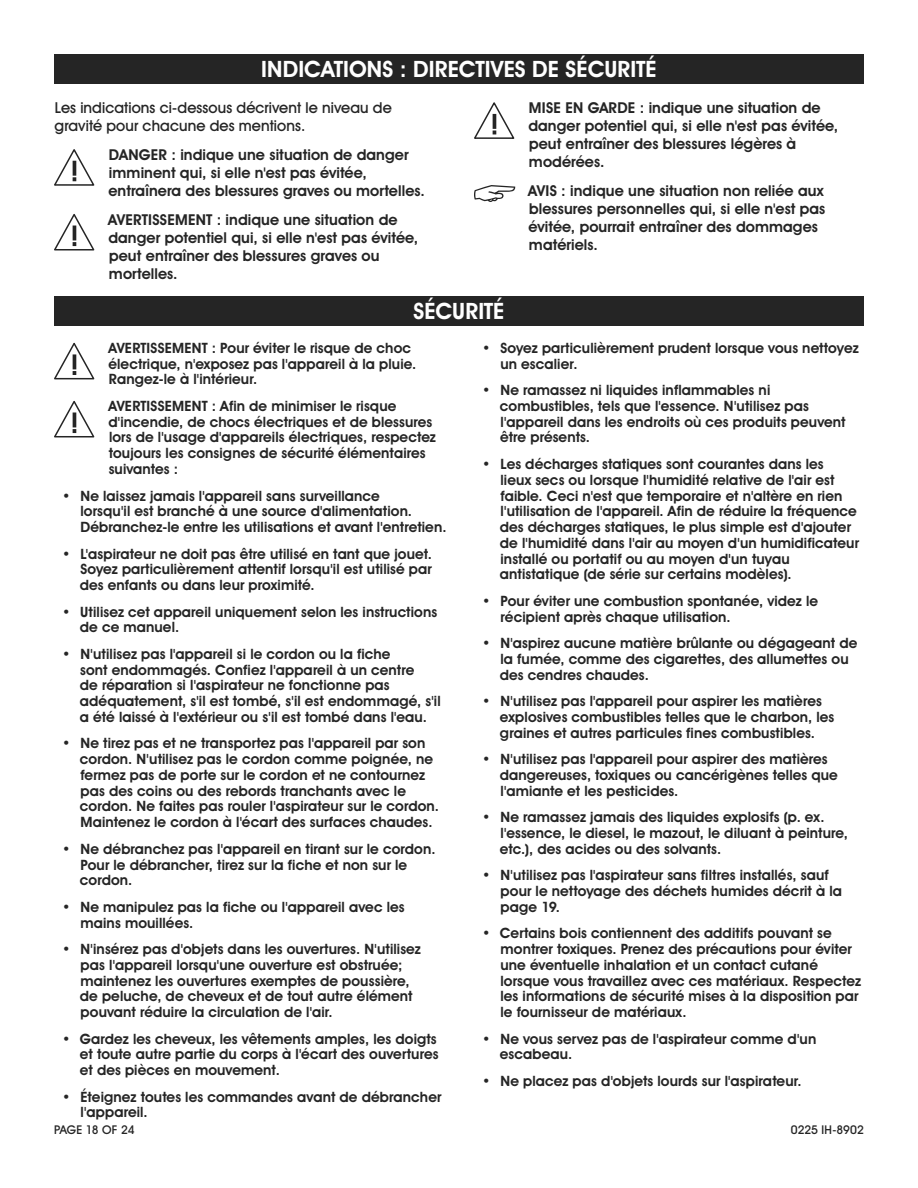
<style>
.page{position:relative;width:918px;height:1188px;background:#fff}
.page>*{position:absolute;margin:0;border:0;box-sizing:border-box;transform-origin:0 0}
.t1{font:700 22.5px "Uline Two Knine";letter-spacing:.005em;color:#fff}
.t2{font:700 15px/18px "Uline Two Knine";letter-spacing:.005em;color:#252525}
.t3{font:15px/18px "Uline Two Knine";letter-spacing:.005em;color:#252525}
.t4{font:700 14.25px/15.8px "Uline Two Knine";letter-spacing:.01em;color:#252525}
.t5{font:12px "Uline Two Knine";letter-spacing:-.005em;color:#252525}
</style>
<div class="page">
<svg style="left:54px;top:343px;width:40px;height:36px"></svg>
<svg style="left:54px;top:401px;width:40px;height:37px"></svg>
<div style="left:54px;top:54px;width:810px;height:30px;background:#252525"></div>
<div style="left:54px;top:296px;width:810px;height:30px;background:#252525"></div>
<svg style="left:54px;top:149px;width:40px;height:37px"></svg>
<svg style="left:54px;top:214px;width:40px;height:37px"></svg>
<svg style="left:474px;top:102px;width:40px;height:37px"></svg>
<svg style="left:474px;top:185px;width:41px;height:17px"></svg>
<h1 class="t1" style="left:261px;top:56px;width:397px">INDICATIONS : DIRECTIVES DE SÉCURITÉ</h1>
<p class="t3" style="left:55px;top:98px;width:339px">Les indications ci-dessous décrivent le niveau de gravité pour chacune des mentions.</p>
<p class="t2" style="left:108px;top:145px;width:318px">DANGER : indique une situation de danger imminent qui, si elle n'est pas évitée, entraînera des blessures graves ou mortelles.</p>
<p class="t2" style="left:108px;top:210px;width:312px">AVERTISSEMENT : indique une situation de danger potentiel qui, si elle n'est pas évitée, peut entraîner des blessures graves ou mortelles.</p>
<h1 class="t1" style="left:413px;top:298px;width:93px">SÉCURITÉ</h1>
<p class="t2" style="left:528px;top:99px;width:311px">MISE EN GARDE : indique une situation de danger potentiel qui, si elle n'est pas évitée, peut entraîner des blessures légères à modérées.</p>
<p class="t2" style="left:528px;top:181px;width:299px">AVIS : indique une situation non reliée aux blessures personnelles qui, si elle n'est pas évitée, pourrait entraîner des dommages matériels.</p>
<p class="t4" style="left:108px;top:340px;width:309px">AVERTISSEMENT : Pour éviter le risque de choc électrique, n'exposez pas l'appareil à la pluie.<br>Rangez-le à l'intérieur.</p>
<p class="t4" style="left:108px;top:398px;width:329px">AVERTISSEMENT : Afin de minimiser le risque d'incendie, de chocs électriques et de blessures lors de l'usage d'appareils électriques, respectez toujours les consignes de sécurité élémentaires suivantes :</p>
<p class="t4" style="left:80px;top:488px;width:368px;text-indent:-18px">• Ne laissez jamais l'appareil sans surveillance<br>lorsqu'il est branché à une source d'alimentation.<br>Débranchez-le entre les utilisations et avant l'entretien.</p>
<p class="t4" style="left:80px;top:546px;width:354px;text-align:justify;text-indent:-18px">• L'aspirateur ne doit pas être utilisé en tant que jouet.<br>Soyez particulièrement attentif lorsqu'il est utilisé par des enfants ou dans leur proximité.</p>
<p class="t4" style="left:80px;top:604px;width:359px;text-indent:-18px">• Utilisez cet appareil uniquement selon les instructions de ce manuel.</p>
<p class="t4" style="left:80px;top:646px;width:362px;text-indent:-18px">• N'utilisez pas l'appareil si le cordon ou la fiche<br>sont endommagés. Confiez l'appareil à un centre<br>de réparation si l'aspirateur ne fonctionne pas adéquatement, s'il est tombé, s'il est endommagé, s'il a été laissé à l'extérieur ou s'il est tombé dans l'eau.</p>
<p class="t4" style="left:80px;top:735px;width:361px;text-indent:-18px">• Ne tirez pas et ne transportez pas l'appareil par son cordon. N'utilisez pas le cordon comme poignée, ne fermez pas de porte sur le cordon et ne contournez pas des coins ou des rebords tranchants avec le cordon. Ne faites pas rouler l'aspirateur sur le cordon.<br>Maintenez le cordon à l'écart des surfaces chaudes.</p>
<p class="t4" style="left:80px;top:841px;width:357px;text-indent:-18px">• Ne débranchez pas l'appareil en tirant sur le cordon.<br>Pour le débrancher, tirez sur la fiche et non sur le cordon.</p>
<p class="t4" style="left:81px;top:899px;width:326px;text-indent:-18px">• Ne manipulez pas la fiche ou l'appareil avec les mains mouillées.</p>
<p class="t4" style="left:80px;top:941px;width:343px;text-indent:-18px">• N'insérez pas d'objets dans les ouvertures. N'utilisez pas l'appareil lorsqu'une ouverture est obstruée; maintenez les ouvertures exemptes de poussière, de peluche, de cheveux et de tout autre élément pouvant réduire la circulation de l'air.</p>
<p class="t4" style="left:80px;top:1031px;width:360px;text-indent:-18px">• Gardez les cheveux, les vêtements amples, les doigts et toute autre partie du corps à l'écart des ouvertures et des pièces en mouvement.</p>
<p class="t4" style="left:81px;top:1089px;width:362px;text-indent:-18px">• Éteignez toutes les commandes avant de débrancher l'appareil.</p>
<p class="t4" style="left:500px;top:340px;width:360px;text-indent:-18px">• Soyez particulièrement prudent lorsque vous nettoyez un escalier.</p>
<p class="t4" style="left:500px;top:382px;width:347px;text-indent:-18px">• Ne ramassez ni liquides inflammables ni combustibles, tels que l'essence. N'utilisez pas l'appareil dans les endroits où ces produits peuvent être présents.</p>
<p class="t4" style="left:500px;top:456px;width:361px;text-indent:-18px">• Les décharges statiques sont courantes dans les<br>lieux secs ou lorsque l'humidité relative de l'air est faible. Ceci n'est que temporaire et n'altère en rien l'utilisation de l'appareil. Afin de réduire la fréquence des décharges statiques, le plus simple est d'ajouter de l'humidité dans l'air au moyen d'un humidificateur installé ou portatif ou au moyen d'un tuyau antistatique (de série sur certains modèles).</p>
<p class="t4" style="left:501px;top:593px;width:319px;text-indent:-18px">• Pour éviter une combustion spontanée, videz le récipient après chaque utilisation.</p>
<p class="t4" style="left:500px;top:635px;width:359px;text-indent:-18px">• N'aspirez aucune matière brûlante ou dégageant de la fumée, comme des cigarettes, des allumettes ou des cendres chaudes.</p>
<p class="t4" style="left:500px;top:693px;width:336px;text-indent:-18px">• N'utilisez pas l'appareil pour aspirer les matières explosives combustibles telles que le charbon, les graines et autres particules fines combustibles.</p>
<p class="t4" style="left:500px;top:751px;width:340px;text-indent:-18px">• N'utilisez pas l'appareil pour aspirer des matières dangereuses, toxiques ou cancérigènes telles que l'amiante et les pesticides.</p>
<p class="t4" style="left:500px;top:809px;width:350px;text-indent:-18px">• Ne ramassez jamais des liquides explosifs (p. ex. l'essence, le diesel, le mazout, le diluant à peinture, etc.), des acides ou des solvants.</p>
<p class="t4" style="left:501px;top:867px;width:343px;text-indent:-18px">• N'utilisez pas l'aspirateur sans filtres installés, sauf pour le nettoyage des déchets humides décrit à la page 19.</p>
<p class="t4" style="left:500px;top:925px;width:362px;text-indent:-18px">• Certains bois contiennent des additifs pouvant se montrer toxiques. Prenez des précautions pour éviter une éventuelle inhalation et un contact cutané lorsque vous travaillez avec ces matériaux. Respectez les informations de sécurité mises à la disposition par le fournisseur de matériaux.</p>
<p class="t4" style="left:500px;top:1031px;width:318px;text-indent:-18px">• Ne vous servez pas de l'aspirateur comme d'un escabeau.</p>
<p class="t4" style="left:482px;top:1073px;width:321px">• Ne placez pas d'objets lourds sur l'aspirateur.</p>
<p class="t5" style="left:54px;top:1122px;width:82px">PAGE 18 OF 24</p>
<p class="t5" style="left:791px;top:1122px;width:75px">0225 IH-8902</p>
</div>
